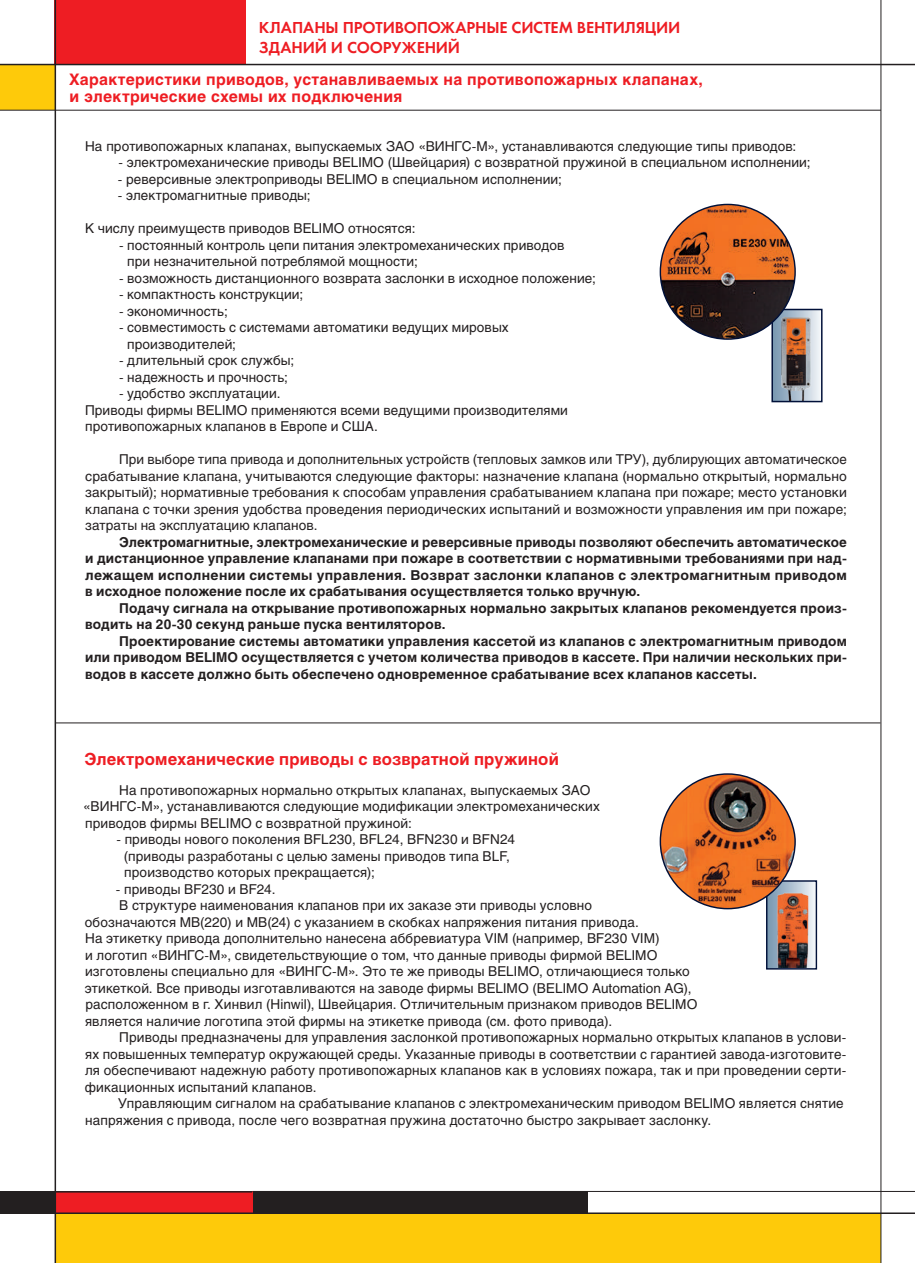
<style>
.page{position:relative;width:915px;height:1263px;background:#fff}
.page>*{position:absolute;margin:0;border:0;box-sizing:border-box;transform-origin:0 0}
.t1{font:16.5px/19.5px "Futura Demi C";letter-spacing:-.01em;color:#ee1d23}
.t2{font:700 16.5px "Helios C";letter-spacing:.01em;color:#ee1d23}
.t3{font:700 15.75px/16.5px "Helios C";letter-spacing:.02em;color:#ee1d23}
.t4{font:13.5px/16.5px "Helios C";letter-spacing:.01em;color:#231f20}
.t5{font:700 13.5px/16.5px "Helios C";letter-spacing:.01em;color:#231f20;text-align:justify}
</style>
<div class="page">
<div style="left:55px;top:0;width:191px;height:65px;background:#ee1d23"></div>
<div style="left:55px;top:1213px;width:825px;height:50px;background:#feca0a"></div>
<div style="left:0;top:65px;width:55px;height:45px;background:#feca0a"></div>
<hr style="left:0;top:64px;width:914px;height:1px;background:#231f20">
<hr style="left:880px;top:0;width:1px;height:1263px;background:#231f20">
<hr style="left:0;top:110px;width:880px;height:1px;background:#231f20">
<div style="left:0;top:1191px;width:587px;height:22px;background:#231f20"></div>
<div style="left:56px;top:1191px;width:196px;height:21px;background:#ee1d23"></div>
<hr style="left:0;top:1212px;width:914px;height:2px;background:#231f20">
<hr style="left:252px;top:1191px;width:662px;height:1px;background:#231f20">
<hr style="left:55px;top:1191px;width:197px;height:1px;background:#231f20">
<hr style="left:55px;top:0;width:1px;height:1263px;background:#231f20">
<hr style="left:55px;top:722px;width:825px;height:1px;background:#231f20">
<img style="left:773px;top:311px;width:46px;height:89px">
<div style="left:771px;top:309px;width:51px;height:93px;border:1px solid #001039"></div>
<svg style="left:775px;top:882px;width:39px;height:7px"></svg>
<img style="left:767px;top:889px;width:47px;height:78px">
<div style="left:765px;top:880px;width:51px;height:89px;border:1px solid #001039"></div>
<img style="left:660px;top:204px;width:134px;height:135px;border-radius:67px">
<img style="left:660px;top:774px;width:134px;height:135px;border-radius:67px">
<p class="t1" style="left:259px;top:18px;width:423px">КЛАПАНЫ ПРОТИВОПОЖАРНЫЕ СИСТЕМ ВЕНТИЛЯЦИИ<br>ЗДАНИЙ И СООРУЖЕНИЙ</p>
<p class="t3" style="left:69px;top:71px;width:634px">Характеристики приводов, устанавливаемых на противопожарных клапанах, и электрические схемы их подключения</p>
<p class="t4" style="left:85px;top:138px;width:712px">На противопожарных клапанах, выпускаемых ЗАО «ВИНГС-М», устанавливаются следующие типы приводов:</p>
<p class="t4" style="left:118px;top:154px;width:693px">- электромеханические приводы BELIMO (Швейцария) с возвратной пружиной в специальном исполнении;</p>
<p class="t4" style="left:118px;top:171px;width:445px">- реверсивные электроприводы BELIMO в специальном исполнении;</p>
<p class="t4" style="left:118px;top:187px;width:194px">- электромагнитные приводы;</p>
<p class="t4" style="left:85px;top:220px;width:332px">К числу преимуществ приводов BELIMO относятся:</p>
<p class="t4" style="left:127px;top:237px;width:438px;text-indent:-8px">- постоянный контроль цепи питания электромеханических приводов при незначительной потреблямой мощности;</p>
<p class="t4" style="left:119px;top:270px;width:478px">- возможность дистанционного возврата заслонки в исходное положение;</p>
<p class="t4" style="left:119px;top:286px;width:185px">- компактность конструкции;</p>
<p class="t4" style="left:119px;top:303px;width:110px">- экономичность;</p>
<p class="t4" style="left:127px;top:319px;width:383px;text-indent:-8px">- совместимость с системами автоматики ведущих мировых производителей;</p>
<p class="t4" style="left:119px;top:352px;width:176px">- длительный срок службы;</p>
<p class="t4" style="left:119px;top:369px;width:170px">- надежность и прочность;</p>
<p class="t4" style="left:85px;top:385px;width:484px;text-indent:34px">- удобство эксплуатации.<br>Приводы фирмы BELIMO применяются всеми ведущими производителями противопожарных клапанов в Европе и США.</p>
<p class="t4" style="left:85px;top:451px;width:763px;text-align:justify;text-indent:34px">При выборе типа привода и дополнительных устройств (тепловых замков или ТРУ), дублирующих автоматическое срабатывание клапана, учитываются следующие факторы: назначение клапана (нормально открытый, нормально закрытый); нормативные требования к способам управления срабатыванием клапана при пожаре; место установки клапана с точки зрения удобства проведения периодических испытаний и возможности управления им при пожаре; затраты на эксплуатацию клапанов.</p>
<p class="t5" style="left:85px;top:534px;width:763px;text-indent:34px">Электромагнитные, электромеханические и реверсивные приводы позволяют обеспечить автоматическое и дистанционное управление клапанами при пожаре в соответствии с нормативными требованиями при над&shy;лежащем исполнении системы управления. Возврат заслонки клапанов с электромагнитным приводом в исходное положение после их срабатывания осуществляется только вручную.</p>
<p class="t5" style="left:85px;top:600px;width:763px;text-indent:34px">Подачу сигнала на открывание противопожарных нормально закрытых клапанов рекомендуется произ&shy;водить на 20-30 секунд раньше пуска вентиляторов.</p>
<p class="t5" style="left:85px;top:633px;width:763px;text-indent:34px">Проектирование системы автоматики управления кассетой из клапанов с электромагнитным приводом или приводом BELIMO осуществляется с учетом количества приводов в кассете. При наличии нескольких при&shy;водов в кассете должно быть обеспечено одновременное срабатывание всех клапанов кассеты.</p>
<p class="t2" style="left:84px;top:750px;width:475px">Электромеханические приводы с возвратной пружиной</p>
<p class="t4" style="left:83px;top:781px;width:518px;text-indent:36px">На противопожарных нормально открытых клапанах, выпускаемых ЗАО «ВИНГС-М», устанавливаются следующие модификации электромеханических приводов фирмы BELIMO с возвратной пружиной:</p>
<p class="t4" style="left:124px;top:831px;width:392px;text-indent:-7px">- приводы нового поколения BFL230, BFL24, BFN230 и BFN24 (приводы разработаны с целью замены приводов типа BLF, производство которых прекращается);</p>
<p class="t4" style="left:116px;top:880px;width:161px">- приводы BF230 и BF24.</p>
<p class="t4" style="left:119px;top:897px;width:474px">В структуре наименования клапанов при их заказе эти приводы условно</p>
<p class="t4" style="left:85px;top:913px;width:555px">обозначаются МВ(220) и МВ(24) с указанием в скобках напряжения питания привода.</p>
<p class="t4" style="left:85px;top:930px;width:575px">На этикетку привода дополнительно нанесена аббревиатура VIM (например, BF230 VIM)</p>
<p class="t4" style="left:85px;top:946px;width:573px">и логотип «ВИНГС-М», свидетельствующие о том, что данные приводы фирмой BELIMO</p>
<p class="t4" style="left:85px;top:963px;width:606px">изготовлены специально для «ВИНГС-М». Это те же приводы BELIMO, отличающиеся только</p>
<p class="t4" style="left:85px;top:979px;width:608px">этикеткой. Все приводы изготавливаются на заводе фирмы BELIMO (BELIMO Automation AG),</p>
<p class="t4" style="left:85px;top:996px;width:613px">расположенном в г. Хинвил (Hinwil), Швейцария. Отличительным признаком приводов BELIMO</p>
<p class="t4" style="left:85px;top:1012px;width:528px">является наличие логотипа этой фирмы на этикетке привода (см. фото привода).</p>
<p class="t4" style="left:119px;top:1029px;width:728px">Приводы предназначены для управления заслонкой противопожарных нормально открытых клапанов в услови-</p>
<p class="t4" style="left:85px;top:1045px;width:762px">ях повышенных температур окружающей среды. Указанные приводы в соответствии с гарантией завода-изготовите-</p>
<p class="t4" style="left:85px;top:1062px;width:762px">ля обеспечивают надежную работу противопожарных клапанов как в условиях пожара, так и при проведении серти-</p>
<p class="t4" style="left:85px;top:1078px;width:233px">фикационных испытаний клапанов.</p>
<p class="t4" style="left:118px;top:1095px;width:726px">Управляющим сигналом на срабатывание клапанов с электромеханическим приводом BELIMO является снятие</p>
<p class="t4" style="left:85px;top:1111px;width:627px">напряжения с привода, после чего возвратная пружина достаточно быстро закрывает заслонку.</p>
</div>
